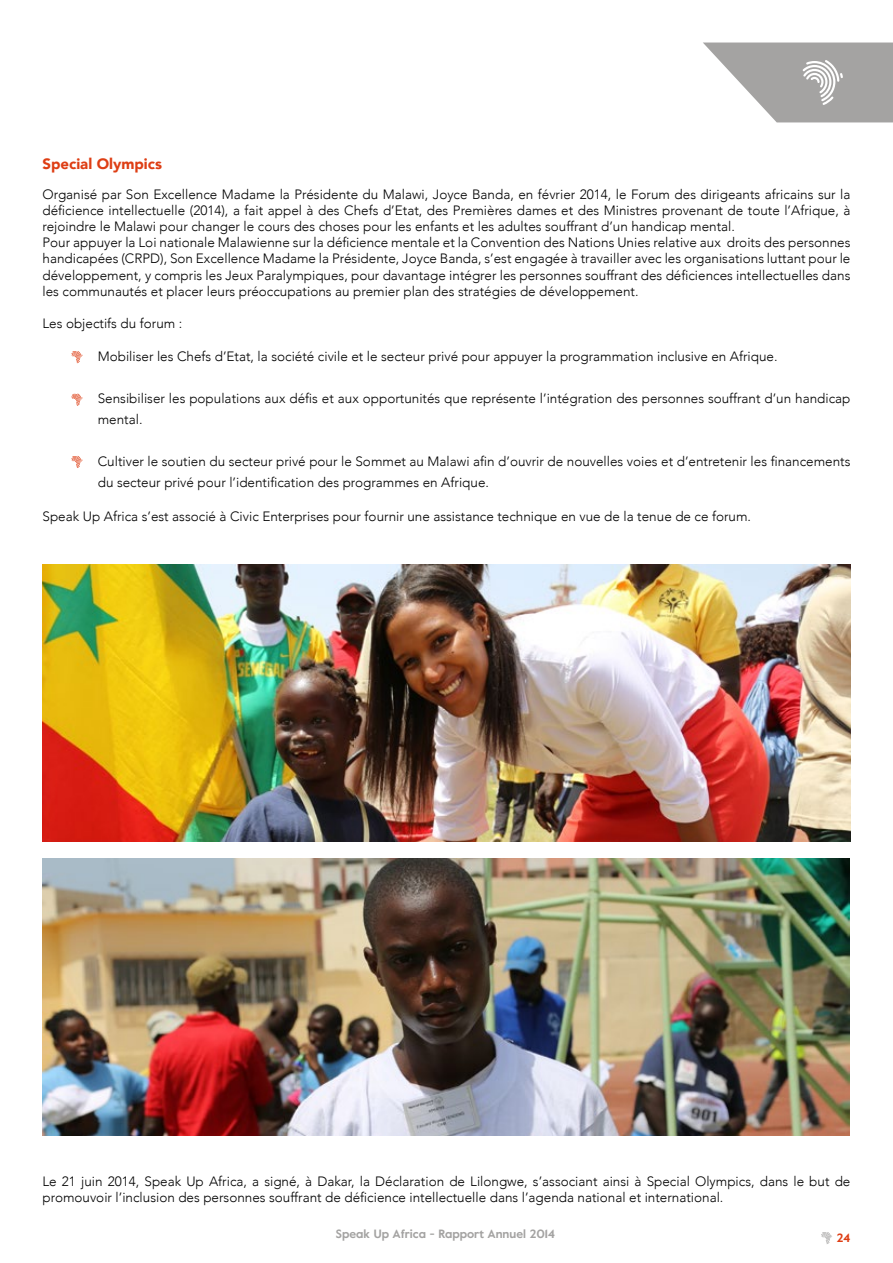
<style>
.page{position:relative;width:893px;height:1263px;background:#fff}
.page>*{position:absolute;margin:0;border:0;box-sizing:border-box;transform-origin:0 0}
.t1{font:900 15px "Avenir";color:#de3e14}
.t2{font:300 13.5px/16.2px "Avenir";color:#000}
.t3{font:12px "Value Sans";color:#a4a3a2}
.t4{font:12px "Value Sans";color:#de3e14}
</style>
<div class="page">
<svg style="left:821px;top:1232px;width:11px;height:12px"></svg>
<svg style="left:703px;top:43px;width:190px;height:79px"></svg>
<svg style="left:71px;top:351px;width:12px;height:12px"></svg>
<svg style="left:71px;top:393px;width:12px;height:13px"></svg>
<svg style="left:71px;top:456px;width:12px;height:12px"></svg>
<img style="left:43px;top:564px;width:807px;height:277px">
<img style="left:43px;top:858px;width:806px;height:277px">
<p class="t1" style="left:43px;top:151px;width:121px">Special Olympics</p>
<p class="t2" style="left:43px;top:186px;width:809px">Organisé par Son Excellence Madame la Présidente du Malawi, Joyce Banda, en février 2014, le Forum des dirigeants africains sur la déficience intellectuelle (2014), a fait appel à des Chefs d’Etat, des Premières dames et des Ministres provenant de toute l’Afrique, à rejoindre le Malawi pour changer le cours des choses pour les enfants et les adultes souffrant d’un handicap mental.<br>Pour appuyer la Loi nationale Malawienne sur la déficience mentale et la Convention des Nations Unies relative aux droits des personnes handicapées (CRPD), Son Excellence Madame la Présidente, Joyce Banda, s’est engagée à travailler avec les organisations luttant pour le développement, y compris les Jeux Paralympiques, pour davantage intégrer les personnes souffrant des déficiences intellectuelles dans les communautés et placer leurs préoccupations au premier plan des stratégies de développement.</p>
<p class="t2" style="left:43px;top:315px;width:141px">Les objectifs du forum :</p>
<p class="t2" style="left:98px;top:348px;width:681px">Mobiliser les Chefs d’Etat, la société civile et le secteur privé pour appuyer la programmation inclusive en Afrique.</p>
<p class="t2" style="left:98px;top:388px;width:754px;line-height:21px">Sensibiliser les populations aux défis et aux opportunités que représente l’intégration des personnes souffrant d’un handicap mental.</p>
<p class="t2" style="left:98px;top:451px;width:754px;line-height:21px">Cultiver le soutien du secteur privé pour le Sommet au Malawi afin d’ouvrir de nouvelles voies et d’entretenir les financements du secteur privé pour l’identification des programmes en Afrique.</p>
<p class="t2" style="left:43px;top:508px;width:710px">Speak Up Africa s’est associé à Civic Enterprises pour fournir une assistance technique en vue de la tenue de ce forum.</p>
<p class="t2" style="left:43px;top:1173px;width:809px">Le 21 juin 2014, Speak Up Africa, a signé, à Dakar, la Déclaration de Lilongwe, s’associant ainsi à Special Olympics, dans le but de promouvoir l’inclusion des personnes souffrant de déficience intellectuelle dans l’agenda national et international.</p>
<p class="t3" style="left:336px;top:1225px;width:221px">Speak Up Africa - Rapport Annuel 2014</p>
<p class="t4" style="left:837px;top:1229px;width:15px">24</p>
</div>
